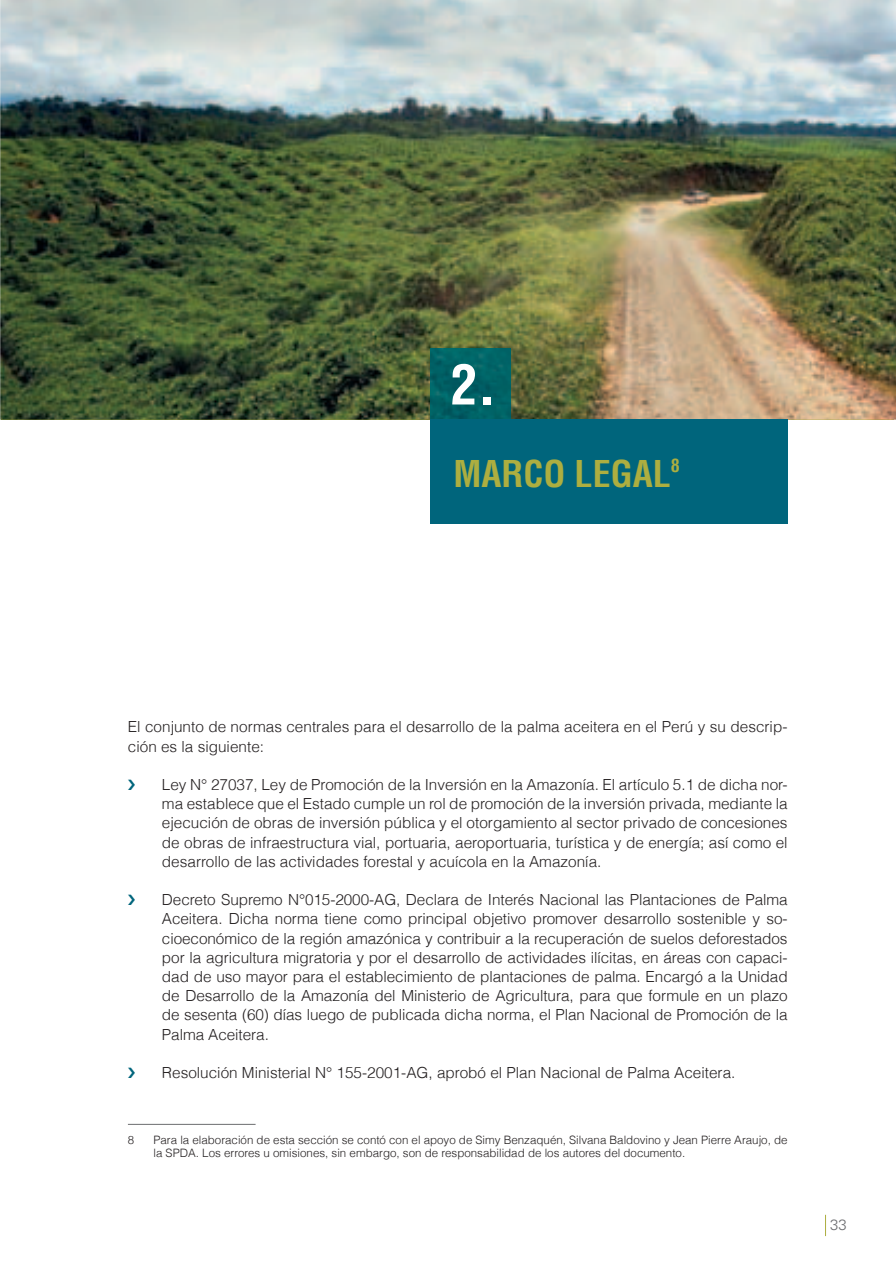
<style>
.page{position:relative;width:896px;height:1264px;background:#fff}
.page>*{position:absolute;margin:0;border:0;box-sizing:border-box;transform-origin:0 0}
.t1{font:700 condensed 54px "Helvetica LT";color:#fff}
.t2{font:700 condensed 36px "Helvetica LT";color:#adae40}
.t3{font:300 15.3px/19.2px "Helvetica";color:#231f20;text-align:justify}
.t4{font:300 15px "Univers LT";color:#6c6d70}
.t5{font:300 11.55px/13.8px "Helvetica";color:#231f20}
</style>
<div class="page">
<img style="left:0;top:0;width:895px;height:419px">
<img style="left:430px;top:348px;width:80px;height:71px">
<div style="left:430px;top:419px;width:357px;height:104px;background:#00657c"></div>
<hr style="left:128px;top:1123px;width:127px;height:1px;background:#6c6d70">
<h1 class="t1" style="left:450px;top:351px;width:46px">2.</h1>
<h2 class="t2" style="left:453px;top:451px;width:228px">MARCO LEGAL<sup>8</sup></h2>
<p class="t3" style="left:128px;top:717px;width:661px">El conjunto de normas centrales para el desarrollo de la palma aceitera en el Perú y su descrip&shy;ción es la siguiente:<sup>8</sup></p>
<p class="t3" style="left:162px;top:774px;width:627px">Ley N° 27037, Ley de Promoción de la Inversión en la Amazonía. El artículo 5.1 de dicha nor&shy;ma establece que el Estado cumple un rol de promoción de la inversión privada, mediante la ejecución de obras de inversión pública y el otorgamiento al sector privado de concesiones de obras de infraestructura vial, portuaria, aeroportuaria, turística y de energía; así como el desarrollo de las actividades forestal y acuícola en la Amazonía.</p>
<p class="t3" style="left:162px;top:890px;width:627px">Decreto Supremo N°015-2000-AG, Declara de Interés Nacional las Plantaciones de Palma Aceitera. Dicha norma tiene como principal objetivo promover desarrollo sostenible y so&shy;cioeconómico de la región amazónica y contribuir a la recuperación de suelos deforestados por la agricultura migratoria y por el desarrollo de actividades ilícitas, en áreas con capaci&shy;dad de uso mayor para el establecimiento de plantaciones de palma. Encargó a la Unidad de Desarrollo de la Amazonía del Ministerio de Agricultura, para que formule en un plazo de sesenta (60) días luego de publicada dicha norma, el Plan Nacional de Promoción de la Palma Aceitera.</p>
<p class="t3" style="left:162px;top:1062px;width:575px">Resolución Ministerial N° 155-2001-AG, aprobó el Plan Nacional de Palma Aceitera.</p>
<p class="t5" style="left:128px;top:1132px;width:8px">8</p>
<p class="t5" style="left:153px;top:1132px;width:635px">Para la elaboración de esta sección se contó con el apoyo de Simy Benzaquén, Silvana Baldovino y Jean Pierre Araujo, de la SPDA. Los errores u omisiones, sin embargo, son de responsabilidad de los autores del documento.</p>
<p class="t4" style="left:829px;top:1215px;width:18px">33</p>
</div>
